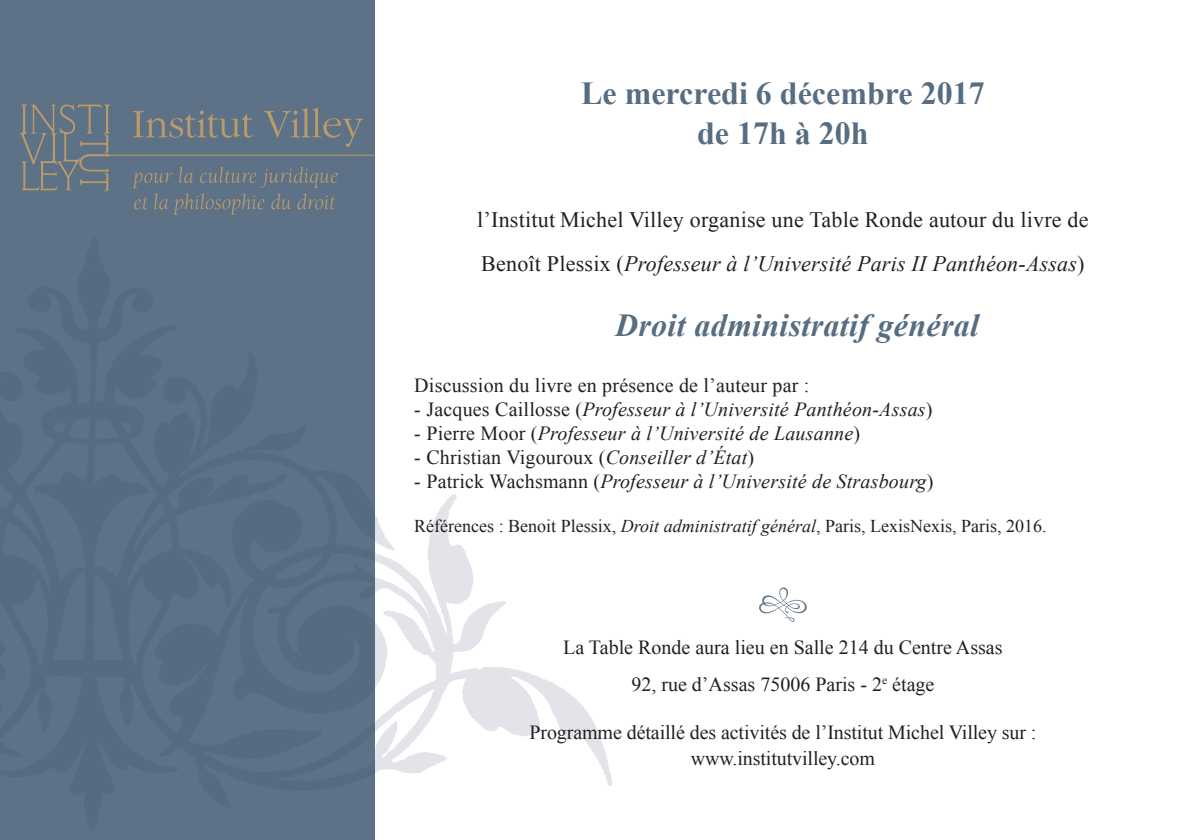
<style>
.page{position:relative;width:1191px;height:840px;background:#fff}
.page>*{position:absolute;margin:0;border:0;box-sizing:border-box;transform-origin:0 0}
.t1{font:700 32px/40px "Times New Roman";color:#566d82;text-align:center}
.t2{font:italic 700 32px "Times New Roman";letter-spacing:.01em;color:#566d82}
.t3{font:italic 22px "Times New Roman";letter-spacing:.01em;color:#231f20}
.t4{font:22px "Times New Roman";letter-spacing:.01em;color:#231f20}
.t5{font:20px/36px "Times New Roman";color:#231f20;text-align:center}
.t6{font:italic 20px "Times New Roman";letter-spacing:.01em;color:#231f20}
.t7{font:18px "Times New Roman";color:#231f20}
.s1{font-style:normal}
.s2{font-style:italic}
</style>
<div class="page">
<img style="left:374px;top:228px;width:239px;height:607px">
<div style="left:0;top:0;width:374px;height:839px;background:#5d7287"></div>
<hr style="left:107px;top:155px;width:267px;height:1px;background:#bc9b69">
<svg style="left:20px;top:104px;width:90px;height:87px"></svg>
<svg style="left:133px;top:167px;width:205px;height:48px"></svg>
<svg style="left:133px;top:108px;width:230px;height:39px"></svg>
<svg style="left:759px;top:587px;width:47px;height:34px"></svg>
<p class="t1" style="left:581px;top:72px;width:405px">Le mercredi 6 décembre 2017 de 17h à 20h</p>
<p class="t4" style="left:477px;top:204px;width:613px">l’Institut Michel Villey organise une Table Ronde autour du livre de</p>
<p class="t3" style="left:481px;top:249px;width:605px"><span class="s1">Benoît Plessix (</span>Professeur à l’Université Paris II Panthéon-Assas<span class="s1">)</span></p>
<p class="t2" style="left:615px;top:303px;width:365px">Droit administratif général</p>
<p class="t5" style="left:414px;top:367px;width:397px">Discussion du livre en présence de l’auteur par :</p>
<p class="t6" style="left:414px;top:395px;width:520px">- <span class="s1">Jacques Caillosse (</span>Professeur à l’Université Panthéon-Assas<span class="s1">)</span></p>
<p class="t6" style="left:414px;top:419px;width:447px">- <span class="s1">Pierre Moor (</span>Professeur à l’Université de Lausanne<span class="s1">)</span></p>
<p class="t5" style="left:414px;top:439px;width:341px"><span class="s2">-</span> Christian Vigouroux (<span class="s2">Conseiller d’État</span>)</p>
<p class="t6" style="left:414px;top:467px;width:521px">- <span class="s1">Patrick Wachsmann (</span>Professeur à l’Université de Strasbourg<span class="s1">)</span></p>
<p class="t7" style="left:414px;top:514px;width:634px">Références : Benoit Plessix, <span class="s2">Droit administratif général</span>, Paris, LexisNexis, Paris, 2016.</p>
<p class="t5" style="left:563px;top:629px;width:441px">La Table Ronde aura lieu en Salle 214 du Centre Assas<br>92, rue d’Assas 75006 Paris - 2<sup>e</sup> étage</p>
<p class="t5" style="left:529px;top:718px;width:508px;line-height:26px">Programme détaillé des activités de l’Institut Michel Villey sur : www.institutvilley.com</p>
</div>
